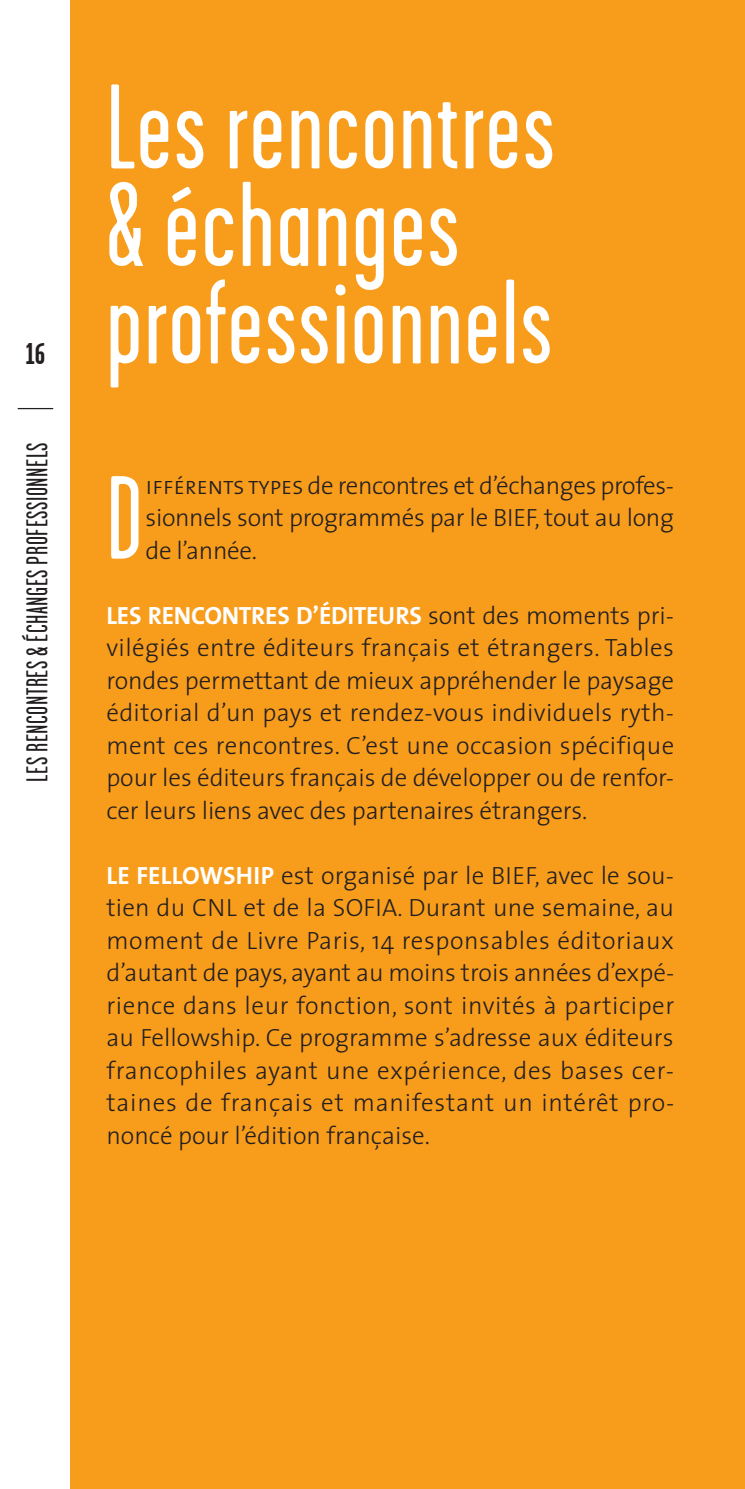
<style>
.page{position:relative;width:745px;height:1489px;background:#fff}
.page>*{position:absolute;margin:0;border:0;box-sizing:border-box;transform-origin:0 0}
.t1{font:120px/97.5px "Garage Gothic";letter-spacing:.02em;color:#fff}
.t2{font:117.75px "Garage Gothic";color:#fff}
.t3{font:30px "Garage Gothic";letter-spacing:.02em;color:#231f20}
.t4{font:700 30px "Garage Gothic";color:#231f20}
.t5{font:300 25px/32.5px "The Sans";letter-spacing:-.005em;color:#231f20;text-align:justify}
.s1{font-family:"The Sans Light Caps";font-weight:400}
.s2{font-weight:700;color:#fff}
</style>
<div class="page">
<hr style="left:18px;top:408px;width:35px;height:1px;background:#231f20">
<div style="left:71px;top:0;width:673px;height:1488px;background:#f89c1c"></div>
<p class="t4" style="left:26px;top:337px;width:21px">16</p>
<p class="t3" style="left:22px;top:781px;width:341px;rotate:-90deg">LES RENCONTRES &amp; ÉCHANGES PROFESSIONNELS</p>
<h1 class="t1" style="left:106px;top:80px;width:449px">Les rencontres &amp; échanges professionnels</h1>
<h2 class="t2" style="left:106px;top:457px;width:38px">D</h2>
<p class="t5" style="left:145px;top:468px;width:529px"><span class="s1">ifférents types</span> de rencontres et d’échanges profes&shy;sionnels sont programmés par le BIEF, tout au long de l’année.</p>
<p class="t5" style="left:106px;top:598px;width:569px"><span class="s2">LES RENCONTRES D’ÉDITEURS</span> sont des moments pri&shy;vilégiés entre éditeurs français et étrangers. Tables rondes permettant de mieux appréhender le paysage éditorial d’un pays et rendez-vous individuels ryth&shy;ment ces rencontres. C’est une occasion spécifique pour les éditeurs français de développer ou de renfor&shy;cer leurs liens avec des partenaires étrangers.</p>
<p class="t5" style="left:106px;top:858px;width:569px"><span class="s2">LE FELLOWSHIP</span> est organisé par le BIEF, avec le sou&shy;tien du CNL et de la SOFIA. Durant une semaine, au moment de Livre Paris, 14 responsables éditoriaux d’autant de pays, ayant au moins trois années d’expé&shy;rience dans leur fonction, sont invités à participer au Fellowship. Ce programme s’adresse aux éditeurs francophiles ayant une expérience, des bases cer&shy;taines de français et manifestant un intérêt pro&shy;noncé pour l’édition française.</p>
</div>
